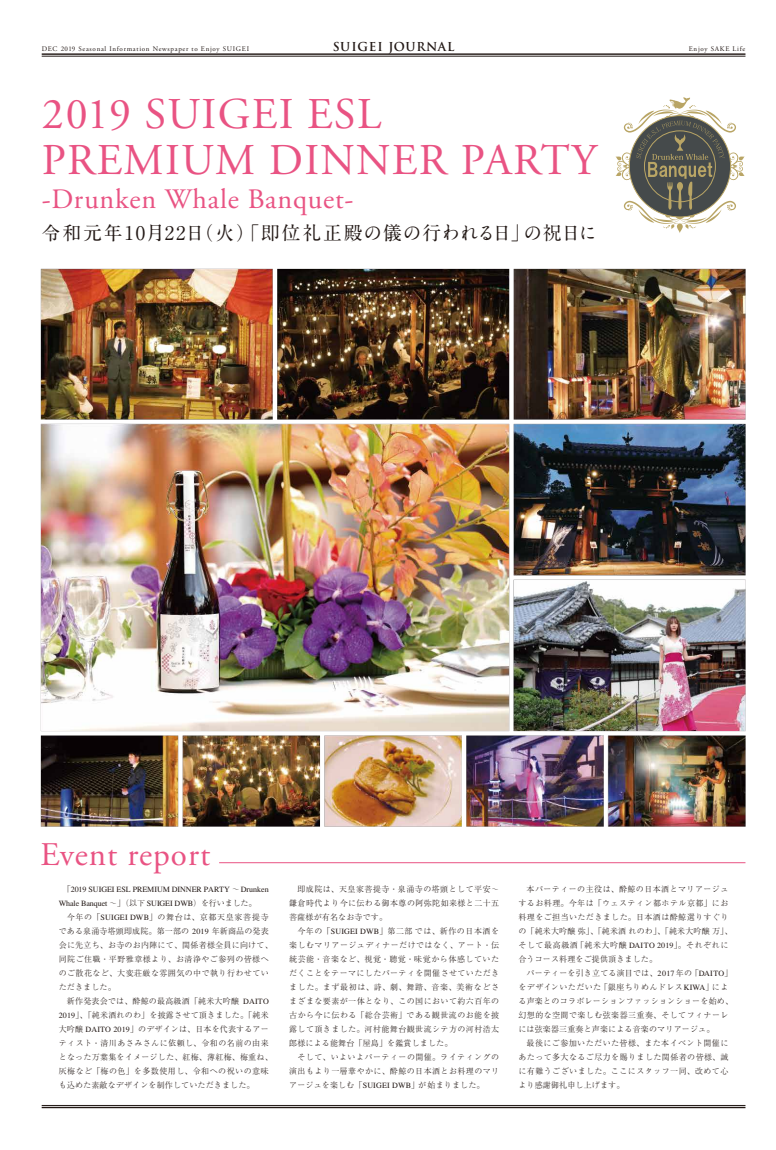
<style>
.page{position:relative;width:776px;height:1150px;background:#fff}
.page>*{position:absolute;margin:0;border:0;box-sizing:border-box;transform-origin:0 0}
.t1{font:43.8px/46.1px "Adobe Garamond Pro";letter-spacing:.03em;color:#e95383}
.t2{font:33px "Adobe Garamond Pro";letter-spacing:.03em;color:#e95383}
.t3{font:28.1px "Adobe Garamond Pro";letter-spacing:.03em;color:#e95383}
.t4{font:700 18.8px "A1 Mincho Std";letter-spacing:.04em;color:#221815}
.t5{font:700 12px "Trajan Pro";letter-spacing:.06em;color:#221815}
.t6{font:300 8px/14px "Ryumin";letter-spacing:.055em;color:#221815}
.t7{font:300 8px/14px "Ryumin";letter-spacing:.025em;color:#221815}
.t8{font:7px "Adobe Garamond Pro";letter-spacing:.1em;color:#221815}
</style>
<div class="page">
<hr style="left:42px;top:53px;width:703px;height:2px;background:#221815">
<hr style="left:42px;top:56px;width:703px;height:1px;background:#221815">
<hr style="left:42px;top:1106px;width:703px;height:2px;background:#221815">
<hr style="left:42px;top:1105px;width:703px;height:1px;background:#221815">
<hr style="left:219px;top:862px;width:526px;height:1px;background:#e95383">
<img style="left:40px;top:268px;width:706px;height:559px">
<svg style="left:615px;top:97px;width:129px;height:136px"></svg>
<p class="t8" style="left:42px;top:44px;width:209px">DEC 2019 Seasonal Information Newspaper to Enjoy SUIGEI</p>
<h3 class="t5" style="left:332px;top:39px;width:123px">SUIGEI JOURNAL</h3>
<p class="t8" style="left:688px;top:44px;width:58px">Enjoy SAKE Life</p>
<h1 class="t1" style="left:42px;top:92px;width:556px">2019 SUIGEI ESL<br>PREMIUM DINNER PARTY</h1>
<h3 class="t3" style="left:42px;top:182px;width:313px">-Drunken Whale Banquet-</h3>
<h3 class="t4" style="left:42px;top:217px;width:556px">令和元年10月22日（火）「即位礼正殿の儀の行われる日」の祝日に</h3>
<h2 class="t2" style="left:40px;top:834px;width:171px">Event report</h2>
<p class="t7" style="left:59px;top:882px;width:215px">　「2019 SUIGEI ESL PREMIUM DINNER PARTY ～Drunken<br>Whale Banquet ～」（以下 SUIGEI DWB）を行いました。<br>　今年の「SUIGEI DWB」の舞台は、京都天皇家菩提寺である泉涌寺塔頭即成院。第一部の 2019 年新商品の発表会に先立ち、お寺のお内陣にて、関係者様全員に向けて、同院ご住職・平野雅章様より、お清浄やご参列の皆様へのご散花など、大変荘厳な雰囲気の中で執り行わせていただきました。<br>　新作発表会では、酔鯨の最高級酒「純米大吟醸 DAITO<br>2019」、「純米酒れのわ」を披露させて頂きました。「純米大吟醸 DAITO 2019」のデザインは、日本を代表するアーティスト・清川あさみさんに依頼し、令和の名前の由来となった万葉集をイメージした、紅梅、薄紅梅、梅重ね、灰梅など「梅の色」を多数使用し、令和への祝いの意味も込めた素敵なデザインを制作していただきました。</p>
<p class="t6" style="left:289px;top:882px;width:211px">　即成院は、天皇家菩提寺・泉涌寺の塔頭として平安～鎌倉時代より今に伝わる御本尊の阿弥陀如来様と二十五菩薩様が有名なお寺です。<br>　今年の「SUIGEI DWB」第二部 では、新作の日本酒を楽しむマリアージュディナーだけではなく、アート・伝統芸能・音楽など、視覚・聴覚・味覚から体感していただくことをテーマにしたパーティを開催させていただきました。まず最初は、詩、劇、舞踏、音楽、美術などさまざまな要素が一体となり、この国において約六百年の古から今に伝わる「総合芸術」である観世流のお能を披露して頂きました。河村能舞台観世流シテ方の河村浩太郎様による能舞台「屋島」を鑑賞しました。<br>　そして、いよいよパーティーの開催。ライティングの演出もより一層華やかに、酔鯨の日本酒とお料理のマリアージュを楽しむ「SUIGEI DWB」が始まりました。</p>
<p class="t6" style="left:518px;top:882px;width:216px">　本パーティーの主役は、酔鯨の日本酒とマリアージュするお料理。今年は「ウェスティン都ホテル京都」にお料理をご担当いただきました。日本酒は酔鯨選りすぐりの「純米大吟醸 弥」、「純米酒 れのわ」、「純米大吟醸 万」、そして最高級酒 「純米大吟醸 DAITO 2019」。それぞれに合うコース料理をご提供頂きました。<br>　パーティーを引き立てる演目では、2017 年の「DAITO」をデザインいただいた「銀座ちりめんドレス KIWA」による声楽とのコラボレーションファッションショーを始め、幻想的な空間で楽しむ弦楽器三重奏、そしてフィナーレには弦楽器三重奏と声楽による音楽のマリアージュ。<br>　最後にご参加いただいた皆様、また本イベント開催にあたって多大なるご尽力を賜りました関係者の皆様、誠に有難うございました。ここにスタッフ一同、改めて心より感謝御礼申し上げます。</p>
</div>
